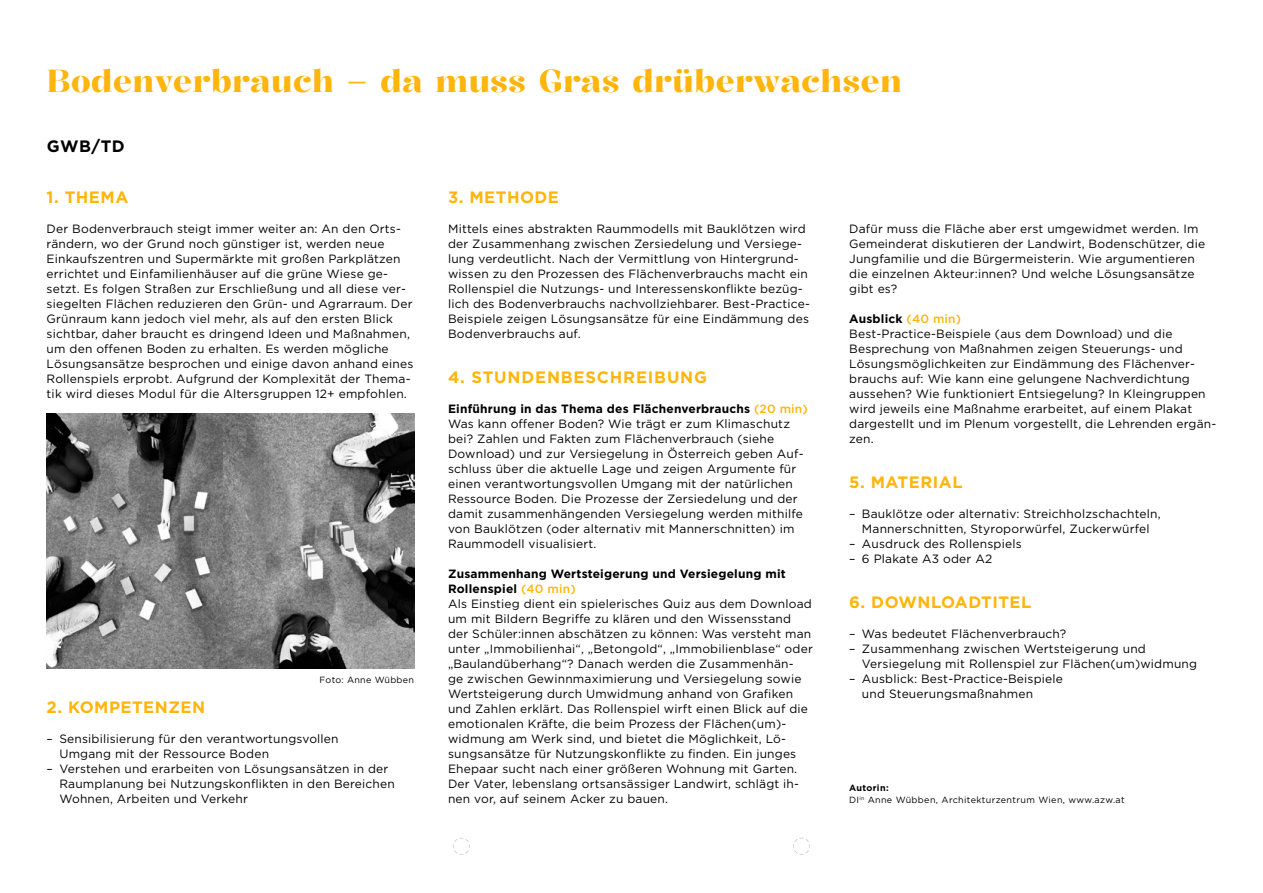
<style>
.page{position:relative;width:1263px;height:893px;background:#fff}
.page>*{position:absolute;margin:0;border:0;box-sizing:border-box;transform-origin:0 0}
.t1{font:600 31.5px "Kalnia";letter-spacing:.015em;color:#ffb50b}
.t2{font:700 16.5px "Gotham";letter-spacing:.03em;color:#ffb50b}
.t3{font:700 16.5px "Gotham";letter-spacing:.05em;color:#ffb50b}
.t4{font:700 16.5px "Gotham";color:#000}
.t5{font:12px/15px "Gotham";letter-spacing:.015em;color:#000}
.t6{font:9px/12px "Gotham";letter-spacing:.04em;color:#000}
.s1{font-weight:700}
.s2{font-weight:500;color:#ffb50b}
</style>
<div class="page">
<svg style="left:453px;top:838px;width:17px;height:17px"></svg>
<svg style="left:793px;top:838px;width:17px;height:17px"></svg>
<img style="left:47px;top:413px;width:367px;height:255px">
<h1 class="t1" style="left:47px;top:62px;width:856px">Bodenverbrauch – da muss Gras drüberwachsen</h1>
<h2 class="t4" style="left:47px;top:135px;width:79px">GWB/TD</h2>
<h2 class="t2" style="left:47px;top:186px;width:83px">1. THEMA</h2>
<p class="t5" style="left:47px;top:221px;width:368px">Der Bodenverbrauch steigt immer weiter an: An den Orts&shy;rändern, wo der Grund noch günstiger ist, werden neue Einkaufszentren und Supermärkte mit großen Parkplätzen errichtet und Einfamilienhäuser auf die grüne Wiese ge&shy;setzt. Es folgen Straßen zur Erschließung und all diese ver&shy;siegelten Flächen reduzieren den Grün- und Agrarraum. Der Grünraum kann jedoch viel mehr, als auf den ersten Blick sichtbar, daher braucht es dringend Ideen und Maßnahmen, um den offenen Boden zu erhalten. Es werden mögliche Lösungsansätze besprochen und einige davon anhand eines Rollenspiels erprobt. Aufgrund der Komplexität der Thema&shy;tik wird dieses Modul für die Altersgruppen 12+ empfohlen.</p>
<p class="t6" style="left:320px;top:674px;width:96px">Foto: Anne Wübben</p>
<h2 class="t2" style="left:47px;top:696px;width:160px">2. KOMPETENZEN</h2>
<p class="t5" style="left:59px;top:731px;width:281px;text-indent:-13px">– Sensibilisierung für den verantwortungsvollen<br>Umgang mit der Ressource Boden</p>
<p class="t5" style="left:59px;top:761px;width:337px;text-indent:-13px">– Verstehen und erarbeiten von Lösungsansätzen in der<br>Raumplanung bei Nutzungskonflikten in den Bereichen<br>Wohnen, Arbeiten und Verkehr</p>
<h2 class="t2" style="left:448px;top:186px;width:112px">3. METHODE</h2>
<p class="t5" style="left:448px;top:221px;width:363px">Mittels eines abstrakten Raummodells mit Bauklötzen wird der Zusammenhang zwischen Zersiedelung und Versiege&shy;lung verdeutlicht. Nach der Vermittlung von Hintergrund&shy;wissen zu den Prozessen des Flächenverbrauchs macht ein Rollenspiel die Nutzungs- und Interessenskonflikte bezüg&shy;lich des Bodenverbrauchs nachvollziehbarer. Best-Practice-Beispiele zeigen Lösungsansätze für eine Eindämmung des Bodenverbrauchs auf.</p>
<h2 class="t3" style="left:448px;top:366px;width:261px">4. STUNDENBESCHREIBUNG</h2>
<p class="t5" style="left:448px;top:401px;width:361px"><span class="s1">Einführung in das Thema des Flächenverbrauchs</span> <span class="s2">(20 min)<br></span>Was kann offener Boden? Wie trägt er zum Klimaschutz bei? Zahlen und Fakten zum Flächenverbrauch (siehe Download) und zur Versiegelung in Österreich geben Auf&shy;schluss über die aktuelle Lage und zeigen Argumente für einen verantwortungsvollen Umgang mit der natürlichen Ressource Boden. Die Prozesse der Zersiedelung und der damit zusammenhängenden Versiegelung werden mithilfe von Bauklötzen (oder alternativ mit Mannerschnitten) im Raummodell visualisiert.</p>
<p class="t5" style="left:448px;top:566px;width:366px"><span class="s1">Zusammenhang Wertsteigerung und Versiegelung mit Rollenspiel</span> <span class="s2">(40 min)<br></span>Als Einstieg dient ein spielerisches Quiz aus dem Download um mit Bildern Begriffe zu klären und den Wissensstand der Schüler:innen abschätzen zu können: Was versteht man unter „Immobilienhai“, „Betongold“, „Immobilienblase“ oder „Baulandüberhang“? Danach werden die Zusammenhän-<br>ge zwischen Gewinnmaximierung und Versiegelung sowie Wertsteigerung durch Umwidmung anhand von Grafiken und Zahlen erklärt. Das Rollenspiel wirft einen Blick auf die emotionalen Kräfte, die beim Prozess der Flächen(um)- widmung am Werk sind, und bietet die Möglichkeit, Lö&shy;sungsansätze für Nutzungskonflikte zu finden. Ein junges Ehepaar sucht nach einer größeren Wohnung mit Garten.<br>Der Vater, lebenslang ortsansässiger Landwirt, schlägt ih&shy;nen vor, auf seinem Acker zu bauen.</p>
<p class="t5" style="left:849px;top:221px;width:357px">Dafür muss die Fläche aber erst umgewidmet werden. Im Gemeinderat diskutieren der Landwirt, Bodenschützer, die Jungfamilie und die Bürgermeisterin. Wie argumentieren die einzelnen Akteur:innen? Und welche Lösungsansätze gibt es?</p>
<p class="t5" style="left:849px;top:311px;width:369px"><span class="s1">Ausblick</span> <span class="s2">(40 min)<br></span>Best-Practice-Beispiele (aus dem Download) und die Besprechung von Maßnahmen zeigen Steuerungs- und Lösungsmöglichkeiten zur Eindämmung des Flächenver&shy;brauchs auf: Wie kann eine gelungene Nachverdichtung aussehen? Wie funktioniert Entsiegelung? In Kleingruppen wird jeweils eine Maßnahme erarbeitet, auf einem Plakat dargestellt und im Plenum vorgestellt, die Lehrenden ergän&shy;zen.</p>
<h2 class="t2" style="left:849px;top:471px;width:115px">5. MATERIAL</h2>
<p class="t5" style="left:849px;top:506px;width:313px;text-align:center">– Bauklötze oder alternativ: Streichholzschachteln,<br>Mannerschnitten, Styroporwürfel, Zuckerwürfel</p>
<p class="t5" style="left:849px;top:536px;width:174px">– Ausdruck des Rollenspiels</p>
<p class="t5" style="left:849px;top:551px;width:145px">– 6 Plakate A3 oder A2</p>
<h2 class="t2" style="left:849px;top:591px;width:184px">6. DOWNLOADTITEL</h2>
<p class="t5" style="left:849px;top:626px;width:219px">– Was bedeutet Flächenverbrauch?</p>
<p class="t5" style="left:862px;top:641px;width:337px;text-indent:-13px">– Zusammenhang zwischen Wertsteigerung und<br>Versiegelung mit Rollenspiel zur Flächen(um)widmung</p>
<p class="t5" style="left:862px;top:671px;width:202px;text-indent:-13px">– Ausblick: Best-Practice-Beispiele und Steuerungsmaßnahmen</p>
<p class="t6" style="left:849px;top:782px;width:277px"><span class="s1">Autorin:<br></span>DI<sup>in</sup> Anne Wübben, Architekturzentrum Wien, www.azw.at</p>
</div>
